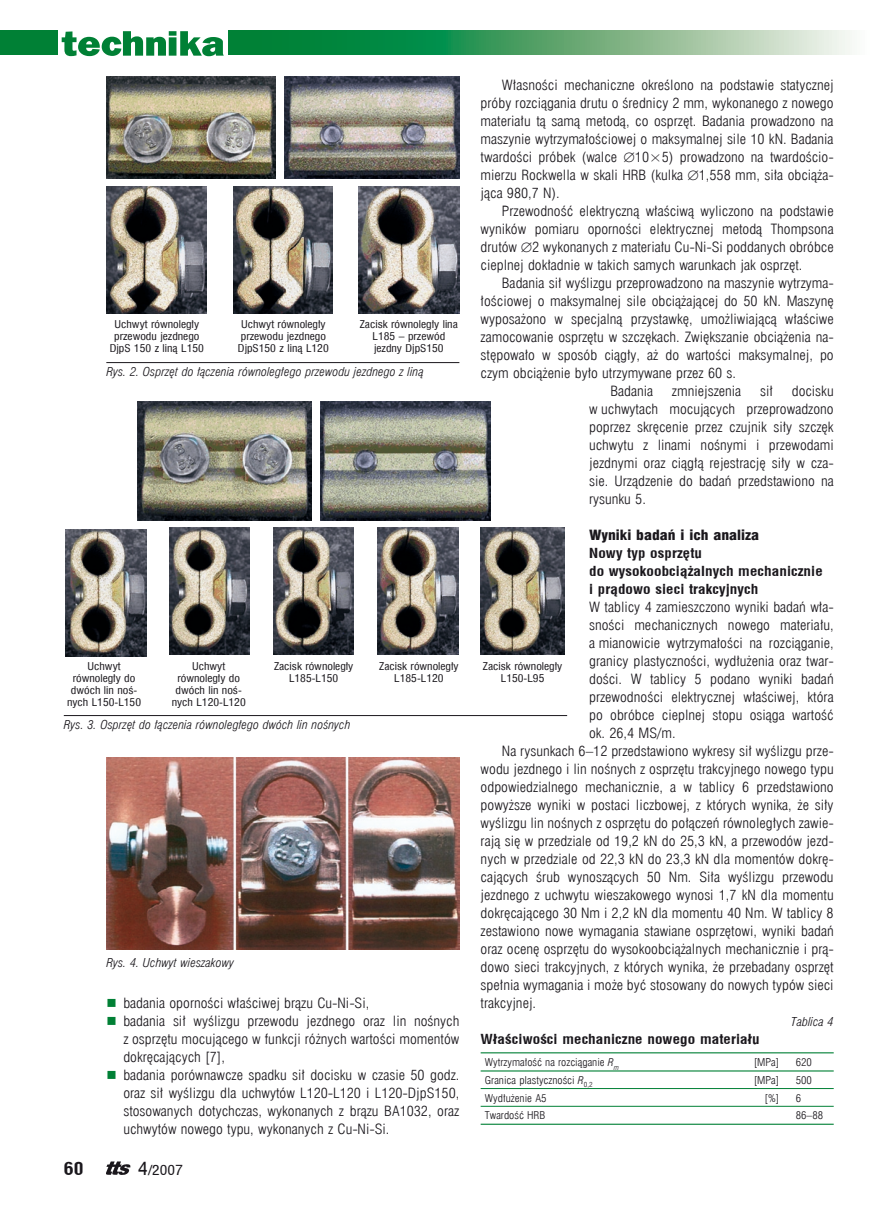
<style>
.page{position:relative;width:872px;height:1212px;background:#fff}
.page>*{position:absolute;margin:0;border:0;box-sizing:border-box;transform-origin:0 0}
.t1{font:700 18px "Switzerland Condpl";color:#1a171c;scale:1.1 1}
.t2{font:13.8px/18px "Swis 721 Lt Cn EU Normal";color:#1a171c;text-align:justify;scale:1.1 1}
.t3{font:700 13.8px/18px "Switzerland Condpl";color:#1a171c;scale:1.1 1}
.t4{font:13.8px "Swis 721 Blk Cn EU Normal";color:#1a171c;scale:1.1 1}
.t5{font:13.8px "Switzerland Condpl";color:#1a171c;scale:1.1 1}
.t6{font:12px "Swis 721 Lt Cn EU Italic";color:#1a171c;scale:1.1 1}
.t7{font:10.5px/12px "Swis 721 Cn EU Normal";color:#1a171c;text-align:center;scale:1.1 1}
.t8{font:10.5px "Swis 721 Lt Cn EU Normal";color:#1a171c;scale:1.1 1}
.s1{font-family:"Swis 721 Lt Cn EU Italic"}
.s2{color:#008035}
.s3{font-size:18px}
</style>
<div class="page">
<div style="left:0;top:30px;width:57px;height:25px;background:#008035"></div>
<svg style="left:228px;top:30px;width:624px;height:25px"></svg>
<svg style="left:106px;top:1161px;width:24px;height:14px"></svg>
<svg style="left:62px;top:31px;width:162px;height:25px"></svg>
<img style="left:106px;top:77px;width:169px;height:102px">
<img style="left:284px;top:77px;width:175px;height:102px">
<img style="left:106px;top:186px;width:101px;height:128px">
<img style="left:233px;top:186px;width:99px;height:128px">
<img style="left:358px;top:186px;width:101px;height:128px">
<hr style="left:106px;top:362px;width:353px;height:1px;background:#1a171c">
<img style="left:480px;top:527px;width:84px;height:128px">
<img style="left:137px;top:401px;width:175px;height:119px">
<img style="left:320px;top:401px;width:170px;height:119px">
<img style="left:65px;top:529px;width:82px;height:127px">
<img style="left:169px;top:527px;width:80px;height:128px">
<img style="left:273px;top:527px;width:80px;height:128px">
<img style="left:378px;top:527px;width:80px;height:128px">
<hr style="left:64px;top:715px;width:503px;height:1px;background:#1a171c">
<img style="left:107px;top:758px;width:352px;height:191px">
<hr style="left:480px;top:1052px;width:353px;height:1px;background:#008035">
<hr style="left:480px;top:1070px;width:353px;height:1px;background:#008035">
<hr style="left:480px;top:1088px;width:353px;height:1px;background:#008035">
<hr style="left:480px;top:1106px;width:353px;height:1px;background:#008035">
<hr style="left:480px;top:1124px;width:353px;height:1px;background:#008035">
<p class="t2" style="left:480px;top:76px;width:322px;text-indent:21px">Własności mechaniczne określono na podstawie statycznej próby rozciągania drutu o średnicy 2 mm, wykonanego z nowego materiału tą samą metodą, co osprzęt. Badania prowadzono na maszynie wytrzymałościowej o maksymalnej sile 10 kN. Badania twardości próbek (walce ∅10×5) prowadzono na twardościo&shy;mierzu Rockwella w skali HRB (kulka ∅1,558 mm, siła obciąża&shy;jąca 980,7 N).</p>
<p class="t2" style="left:480px;top:202px;width:322px;text-indent:21px">Przewodność elektryczną właściwą wyliczono na podstawie wyników pomiaru oporności elektrycznej metodą Thompsona drutów ∅2 wykonanych z materiału Cu-Ni-Si poddanych obróbce cieplnej dokładnie w takich samych warunkach jak osprzęt.</p>
<p class="t2" style="left:502px;top:274px;width:303px">Badania sił wyślizgu przeprowadzono na maszynie wytrzyma-</p>
<p class="t2" style="left:480px;top:292px;width:322px">łościowej o maksymalnej sile obciążającej do 50 kN. Maszynę</p>
<p class="t2" style="left:480px;top:310px;width:322px">wyposażono w specjalną przystawkę, umożliwiającą właściwe</p>
<p class="t2" style="left:480px;top:328px;width:322px">zamocowanie osprzętu w szczękach. Zwiększanie obciążenia na-</p>
<p class="t2" style="left:480px;top:346px;width:322px">stępowało w sposób ciągły, aż do wartości maksymalnej, po</p>
<p class="t2" style="left:480px;top:364px;width:234px">czym obciążenie było utrzymywane przez 60 s.</p>
<p class="t2" style="left:610px;top:382px;width:40px">Badania</p>
<p class="t2" style="left:672px;top:382px;width:64px">zmniejszenia</p>
<p class="t2" style="left:760px;top:382px;width:13px">sił</p>
<p class="t7" style="left:110px;top:318px;width:87px">Uchwyt równoległy przewodu jezdnego<br>DjpS 150 z liną L150</p>
<p class="t7" style="left:238px;top:318px;width:84px;text-align:left">Uchwyt równoległy przewodu jezdnego<br>DjpS150 z liną L120</p>
<p class="t7" style="left:360px;top:318px;width:91px">Zacisk równoległy lina<br>L185 – przewód jezdny DjpS150</p>
<p class="t6" style="left:106px;top:364px;width:290px">Rys. 2. Osprzęt do łączenia równoległego przewodu jezdnego z liną</p>
<p class="t2" style="left:589px;top:382px;width:224px;text-indent:203px">docisku w uchwytach mocujących przeprowadzono poprzez skręcenie przez czujnik siły szczęk uchwytu z linami nośnymi i przewodami jezdnymi oraz ciągłą rejestrację siły w cza&shy;sie. Urządzenie do badań przedstawiono na rysunku 5.</p>
<p class="t4" style="left:589px;top:526px;width:156px">Wyniki badań i ich analiza</p>
<p class="t3" style="left:589px;top:544px;width:214px">Nowy typ osprzętu<br>do wysokoobciążalnych mechanicznie i prądowo sieci trakcyjnych</p>
<p class="t2" style="left:589px;top:598px;width:224px">W tablicy 4 zamieszczono wyniki badań wła-</p>
<p class="t2" style="left:589px;top:616px;width:224px">sności mechanicznych nowego materiału,</p>
<p class="t2" style="left:589px;top:634px;width:224px">a mianowicie wytrzymałości na rozciąganie,</p>
<p class="t2" style="left:589px;top:652px;width:224px">granicy plastyczności, wydłużenia oraz twar-</p>
<p class="t2" style="left:589px;top:670px;width:224px">dości. W tablicy 5 podano wyniki badań</p>
<p class="t2" style="left:589px;top:688px;width:224px">przewodności elektrycznej właściwej, która</p>
<p class="t2" style="left:589px;top:706px;width:224px">po obróbce cieplnej stopu osiąga wartość</p>
<p class="t2" style="left:589px;top:724px;width:80px">ok. 26,4 MS/m.</p>
<p class="t2" style="left:502px;top:742px;width:303px">Na rysunkach 6–12 przedstawiono wykresy sił wyślizgu prze-</p>
<p class="t2" style="left:480px;top:760px;width:322px">wodu jezdnego i lin nośnych z osprzętu trakcyjnego nowego typu</p>
<p class="t2" style="left:480px;top:778px;width:322px">odpowiedzialnego mechanicznie, a w tablicy 6 przedstawiono</p>
<p class="t2" style="left:480px;top:796px;width:322px">powyższe wyniki w postaci liczbowej, z których wynika, że siły</p>
<p class="t2" style="left:480px;top:814px;width:322px">wyślizgu lin nośnych z osprzętu do połączeń równoległych zawie-</p>
<p class="t2" style="left:480px;top:832px;width:322px">rają się w przedziale od 19,2 kN do 25,3 kN, a przewodów jezd-</p>
<p class="t2" style="left:480px;top:850px;width:322px">nych w przedziale od 22,3 kN do 23,3 kN dla momentów dokrę-</p>
<p class="t2" style="left:480px;top:868px;width:322px">cających śrub wynoszących 50 Nm. Siła wyślizgu przewodu</p>
<p class="t2" style="left:480px;top:886px;width:322px">jezdnego z uchwytu wieszakowego wynosi 1,7 kN dla momentu</p>
<p class="t2" style="left:480px;top:904px;width:322px">dokręcającego 30 Nm i 2,2 kN dla momentu 40 Nm. W tablicy 8</p>
<p class="t2" style="left:480px;top:922px;width:322px">zestawiono nowe wymagania stawiane osprzętowi, wyniki badań</p>
<p class="t2" style="left:480px;top:940px;width:322px">oraz ocenę osprzętu do wysokoobciążalnych mechanicznie i prą-</p>
<p class="t2" style="left:480px;top:958px;width:322px">dowo sieci trakcyjnych, z których wynika, że przebadany osprzęt</p>
<p class="t2" style="left:480px;top:976px;width:322px">spełnia wymagania i może być stosowany do nowych typów sieci</p>
<p class="t2" style="left:480px;top:994px;width:52px">trakcyjnej.</p>
<p class="t6" style="left:791px;top:1014px;width:40px">Tablica 4</p>
<p class="t3" style="left:480px;top:1030px;width:255px">Właściwości mechaniczne nowego materiału</p>
<p class="t8" style="left:485px;top:1056px;width:123px">Wytrzymałość na rozciąganie <span class="s1">R</span><sub>m</sub></p>
<p class="t8" style="left:753px;top:1056px;width:25px">[MPa]</p>
<p class="t8" style="left:795px;top:1056px;width:16px">620</p>
<p class="t8" style="left:485px;top:1074px;width:99px">Granica plastyczności <span class="s1">R</span><sub>0,2</sub></p>
<p class="t8" style="left:753px;top:1074px;width:25px">[MPa]</p>
<p class="t8" style="left:795px;top:1074px;width:16px">500</p>
<p class="t8" style="left:485px;top:1091px;width:58px">Wydłużenie A5</p>
<p class="t8" style="left:764px;top:1091px;width:15px">[%]</p>
<p class="t8" style="left:795px;top:1091px;width:6px">6</p>
<p class="t8" style="left:485px;top:1109px;width:56px">Twardość HRB</p>
<p class="t8" style="left:795px;top:1109px;width:26px">86–88</p>
<p class="t7" style="left:67px;top:660px;width:69px">Uchwyt równoległy do dwóch lin noś&shy;nych L150-L150</p>
<p class="t7" style="left:172px;top:660px;width:69px">Uchwyt równoległy do dwóch lin noś&shy;nych L120-L120</p>
<p class="t7" style="left:274px;top:660px;width:74px">Zacisk równoległy<br>L185-L150</p>
<p class="t7" style="left:379px;top:660px;width:74px">Zacisk równoległy<br>L185-L120</p>
<p class="t7" style="left:483px;top:660px;width:74px">Zacisk równoległy<br>L150-L95</p>
<p class="t6" style="left:64px;top:717px;width:262px">Rys. 3. Osprzęt do łączenia równoległego dwóch lin nośnych</p>
<p class="t6" style="left:106px;top:955px;width:118px">Rys. 4. Uchwyt wieszakowy</p>
<p class="t2" style="left:106px;top:994px;width:240px"><span class="s2">■</span> badania oporności właściwej brązu Cu-Ni-Si,</p>
<p class="t2" style="left:123px;top:1012px;width:307px;text-indent:-17px"><span class="s2">■</span> badania sił wyślizgu przewodu jezdnego oraz lin nośnych z osprzętu mocującego w funkcji różnych wartości momentów dokręcających [7],</p>
<p class="t2" style="left:123px;top:1066px;width:307px;text-indent:-17px"><span class="s2">■</span> badania porównawcze spadku sił docisku w czasie 50 godz. oraz sił wyślizgu dla uchwytów L120-L120 i L120-DjpS150, stosowanych dotychczas, wykonanych z brązu BA1032, oraz uchwytów nowego typu, wykonanych z Cu-Ni-Si.</p>
<h1 class="t1" style="left:64px;top:1157px;width:19px">60</h1>
<p class="t5" style="left:138px;top:1160px;width:42px"><span class="s3">4</span>/2007</p>
</div>
